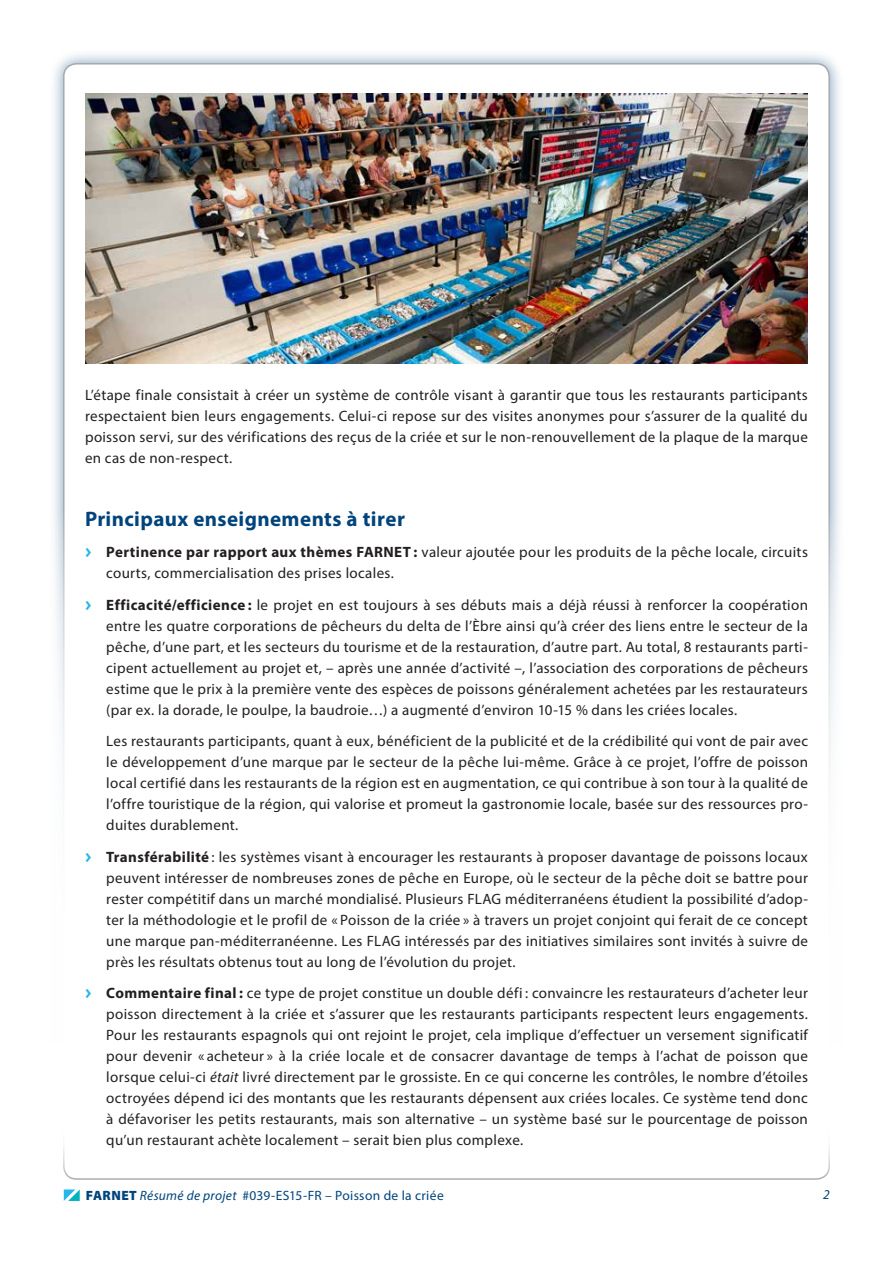
<style>
.page{position:relative;width:893px;height:1263px;background:#fff}
.page>*{position:absolute;margin:0;border:0;box-sizing:border-box;transform-origin:0 0}
.t1{font:700 21px "Myriad Pro";letter-spacing:.015em;color:#00447b}
.t2{font:15px/21px "Myriad Pro";letter-spacing:.02em;color:#231f20;text-align:justify}
.t3{font:13.5px "Myriad Pro";letter-spacing:.02em;color:#00447b}
.t4{font:italic 13.5px "Myriad Pro";color:#00447b}
.s1{font-family:"Meta Plus Bold Caps";color:#26b6ea}
.s2{font-weight:700}
.s3{font-style:italic}
.s4{font-weight:900}
</style>
<div class="page">
<div style="left:49px;top:49px;width:795px;height:1165px;background:#00447b;opacity:.5"></div>
<div style="left:64px;top:64px;width:765px;height:1135px;background:#fff;border-radius:13px"></div>
<div style="left:0;top:510px;width:893px;height:753px;background:#fff"></div>
<svg style="left:63px;top:1146px;width:767px;height:34px"></svg>
<svg style="left:64px;top:1189px;width:16px;height:12px"></svg>
<img style="left:85px;top:94px;width:723px;height:269px">
<p class="t2" style="left:85px;top:384px;width:724px">L’étape finale consistait à créer un système de contrôle visant à garantir que tous les restaurants participants respectaient bien leurs engagements. Celui-ci repose sur des visites anonymes pour s’assurer de la qualité du poisson servi, sur des vérifications des reçus de la criée et sur le non-renouvellement de la plaque de la marque en cas de non-respect.</p>
<h1 class="t1" style="left:85px;top:505px;width:321px">Principaux enseignements à tirer</h1>
<p class="t2" style="left:106px;top:541px;width:703px;text-indent:-21px"><span class="s1">&gt;</span> <span class="s2">Pertinence par rapport aux thèmes FARNET :</span> valeur ajoutée pour les produits de la pêche locale, circuits courts, commercialisation des prises locales.</p>
<p class="t2" style="left:106px;top:594px;width:703px;text-indent:-21px"><span class="s1">&gt;</span> <span class="s2">Efficacité/efficience :</span> le projet en est toujours à ses débuts mais a déjà réussi à renforcer la coopération entre les quatre corporations de pêcheurs du delta de l’Èbre ainsi qu’à créer des liens entre le secteur de la pêche, d’une part, et les secteurs du tourisme et de la restauration, d’autre part. Au total, 8 restaurants parti&shy;cipent actuellement au projet et, – après une année d’activité –, l’association des corporations de pêcheurs estime que le prix à la première vente des espèces de poissons généralement achetées par les restaurateurs (par ex. la dorade, le poulpe, la baudroie…) a augmenté d’environ 10-15 % dans les criées locales.</p>
<p class="t2" style="left:106px;top:730px;width:703px">Les restaurants participants, quant à eux, bénéficient de la publicité et de la crédibilité qui vont de pair avec le développement d’une marque par le secteur de la pêche lui-même. Grâce à ce projet, l’offre de poisson local certifié dans les restaurants de la région est en augmentation, ce qui contribue à son tour à la qualité de l’offre touristique de la région, qui valorise et promeut la gastronomie locale, basée sur des ressources pro&shy;duites durablement.</p>
<p class="t2" style="left:106px;top:846px;width:703px;text-indent:-21px"><span class="s1">&gt;</span> <span class="s2">Transférabilité</span> : les systèmes visant à encourager les restaurants à proposer davantage de poissons locaux peuvent intéresser de nombreuses zones de pêche en Europe, où le secteur de la pêche doit se battre pour rester compétitif dans un marché mondialisé. Plusieurs FLAG méditerranéens étudient la possibilité d’adop&shy;ter la méthodologie et le profil de « Poisson de la criée » à travers un projet conjoint qui ferait de ce concept une marque pan-méditerranéenne. Les FLAG intéressés par des initiatives similaires sont invités à suivre de près les résultats obtenus tout au long de l’évolution du projet.</p>
<p class="t2" style="left:106px;top:982px;width:703px;text-indent:-21px"><span class="s1">&gt;</span> <span class="s2">Commentaire final :</span> ce type de projet constitue un double défi : convaincre les restaurateurs d’acheter leur poisson directement à la criée et s’assurer que les restaurants participants respectent leurs engagements.<br>Pour les restaurants espagnols qui ont rejoint le projet, cela implique d’effectuer un versement significatif pour devenir « acheteur » à la criée locale et de consacrer davantage de temps à l’achat de poisson que lorsque celui-ci <span class="s3">était</span> livré directement par le grossiste. En ce qui concerne les contrôles, le nombre d’étoiles octroyées dépend ici des montants que les restaurants dépensent aux criées locales. Ce système tend donc à défavoriser les petits restaurants, mais son alternative – un système basé sur le pourcentage de poisson qu’un restaurant achète localement – serait bien plus complexe.</p>
<p class="t3" style="left:86px;top:1187px;width:359px"><span class="s4">FARNET</span> <span class="s3">Résumé de projet</span> #039-ES15-FR – Poisson de la criée</p>
<p class="t4" style="left:823px;top:1186px;width:8px">2</p>
</div>
